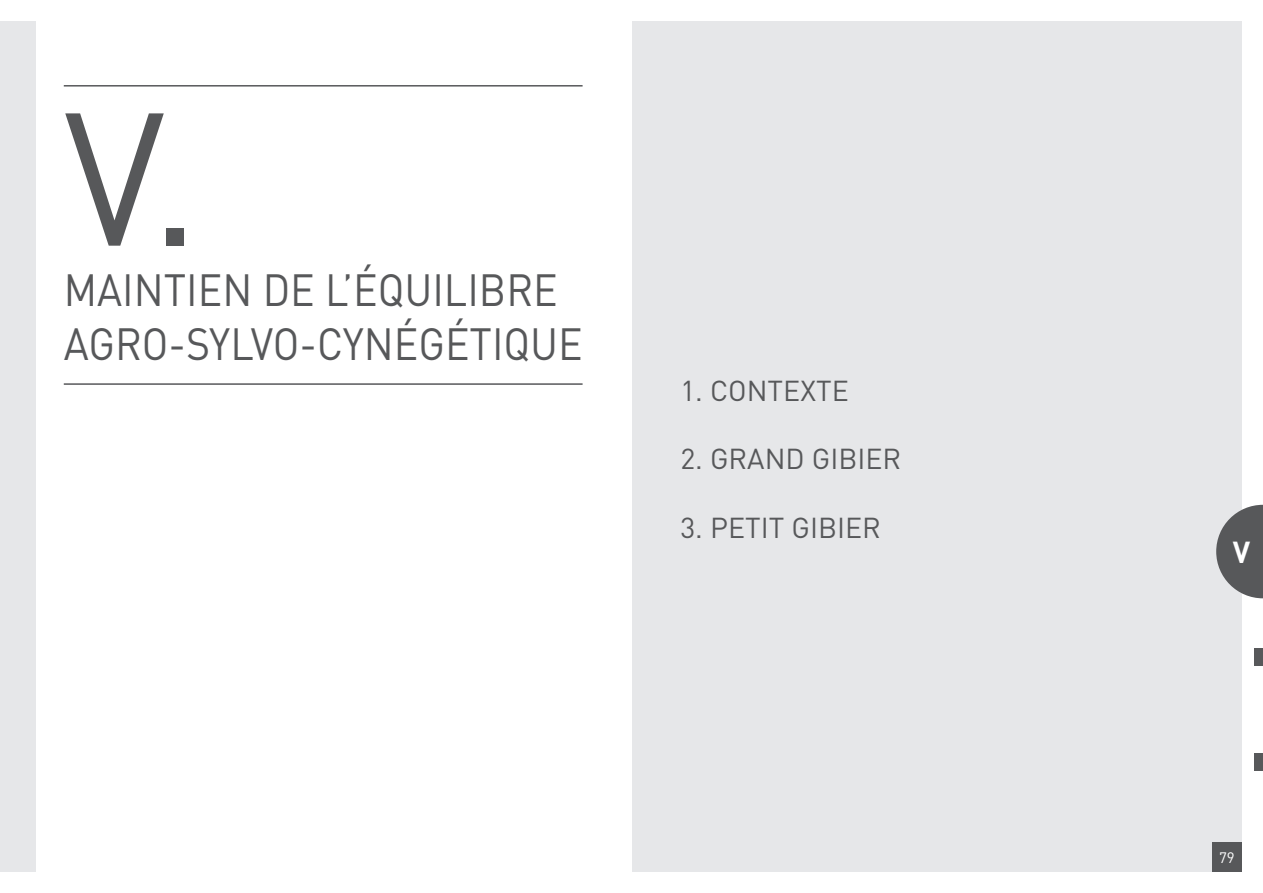
<style>
.page{position:relative;width:1263px;height:893px;background:#fff}
.page>*{position:absolute;margin:0;border:0;box-sizing:border-box;transform-origin:0 0}
.t1{font:185.85px "DIN";color:#57585a}
.t2{font:44.55px/53.4px "DIN";color:#57585a;scale:.92 1}
.t3{font:700 30px "DIN";color:#fff}
.t4{font:28.5px "DIN";color:#57585a}
.t5{font:15px "DIN";color:#fff}
</style>
<div class="page">
<div style="left:0;top:21px;width:1242px;height:851px;background:#e6e7e9"></div>
<div style="left:1212px;top:842px;width:30px;height:30px;background:#57585a"></div>
<svg style="left:1216px;top:505px;width:47px;height:93px"></svg>
<div style="left:1254px;top:648px;width:9px;height:17px;background:#57585a"></div>
<div style="left:1254px;top:753px;width:9px;height:17px;background:#57585a"></div>
<div style="left:36px;top:0;width:595px;height:893px;background:#fff"></div>
<hr style="left:64px;top:85px;width:519px;height:2px;background:#57585a">
<hr style="left:64px;top:383px;width:519px;height:2px;background:#57585a">
<h1 class="t1" style="left:64px;top:63px;width:138px">V.</h1>
<p class="t2" style="left:64px;top:263px;width:566px">MAINTIEN DE L’ÉQUILIBRE<br>AGRO-SYLVO-CYNÉGÉTIQUE</p>
<p class="t4" style="left:680px;top:373px;width:170px">1. CONTEXTE</p>
<p class="t4" style="left:680px;top:441px;width:222px">2. GRAND GIBIER</p>
<p class="t4" style="left:680px;top:510px;width:202px">3. PETIT GIBIER</p>
<p class="t3" style="left:1233px;top:532px;width:19px">V</p>
<p class="t5" style="left:1219px;top:848px;width:17px">79</p>
</div>
